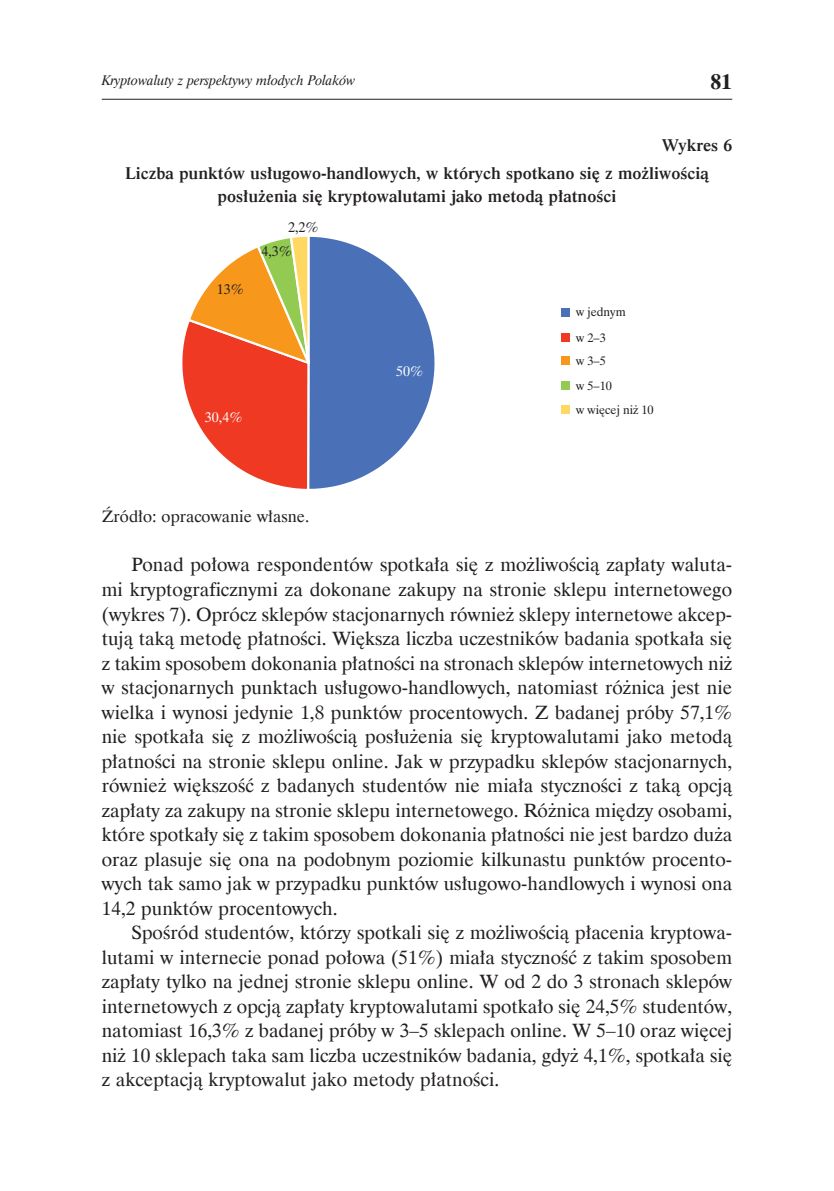
<style>
.page{position:relative;width:834px;height:1191px;background:#fff}
.page>*{position:absolute;margin:0;border:0;box-sizing:border-box;transform-origin:0 0}
.t1{font:700 21.88px "Dutch 801 EU";color:#231f20}
.t2{font:19.25px/24.5px "Dutch 801 EU";color:#231f20;text-align:justify}
.t3{font:17.5px/27.7px "Dutch 801 Se Bd EU";color:#231f20}
.t4{font:16.62px "Dutch 801 EU";color:#231f20}
.t5{font:italic 14px "Dutch 801 EU";letter-spacing:.005em;color:#231f20;scale:.95 1}
.t6{font:14px "Dutch 801 EU";color:#231f20}
.t7{font:14px "Dutch 801 EU";color:#fff}
.t8{font:12.25px/24.5px "Dutch 801 EU";color:#231f20}
</style>
<div class="page">
<hr style="left:102px;top:99px;width:630px;height:1px;background:#231f20">
<svg style="left:182px;top:236px;width:253px;height:253px"></svg>
<div style="left:561px;top:308px;width:9px;height:8px;background:#4a71b8"></div>
<div style="left:561px;top:333px;width:9px;height:9px;background:#ef3922"></div>
<div style="left:561px;top:356px;width:9px;height:9px;background:#f7981d"></div>
<div style="left:561px;top:381px;width:9px;height:8px;background:#93ca52"></div>
<div style="left:561px;top:405px;width:9px;height:9px;background:#fed863"></div>
<p class="t5" style="left:102px;top:71px;width:268px">Kryptowaluty z perspektywy młodych Polaków</p>
<p class="t1" style="left:710px;top:69px;width:23px">81</p>
<p class="t3" style="left:125px;top:131px;width:608px;text-indent:536px">Wykres 6<br>Liczba punktów usługowo-handlowych, w których spotkano się z możliwością</p>
<p class="t3" style="left:217px;top:181px;width:400px">posłużenia się kryptowalutami jako metodą płatności</p>
<p class="t6" style="left:288px;top:221px;width:32px">2,2%</p>
<p class="t6" style="left:217px;top:284px;width:29px">13%</p>
<p class="t6" style="left:261px;top:246px;width:32px">4,3%</p>
<p class="t7" style="left:205px;top:412px;width:39px">30,4%</p>
<p class="t7" style="left:396px;top:365px;width:29px">50%</p>
<p class="t8" style="left:576px;top:301px;width:51px;line-height:25px">w jednym w 2–3</p>
<p class="t8" style="left:576px;top:350px;width:79px">w 3–5<br>w 5–10<br>w więcej niż 10</p>
<p class="t4" style="left:102px;top:506px;width:209px">Źródło: opracowanie własne.</p>
<p class="t2" style="left:102px;top:552px;width:632px;text-indent:30px">Ponad połowa respondentów spotkała się z możliwością zapłaty waluta&shy;mi kryptograficznymi za dokonane zakupy na stronie sklepu internetowego (wykres 7). Oprócz sklepów stacjonarnych również sklepy internetowe akcep&shy;tują taką metodę płatności. Większa liczba uczestników badania spotkała się z takim sposobem dokonania płatności na stronach sklepów internetowych niż w stacjonarnych punktach usługowo-handlowych, natomiast różnica jest nie wielka i wynosi jedynie 1,8 punktów procentowych. Z badanej próby 57,1% nie spotkała się z możliwością posłużenia się kryptowalutami jako metodą płatności na stronie sklepu online. Jak w przypadku sklepów stacjonarnych, również większość z badanych studentów nie miała styczności z taką opcją zapłaty za zakupy na stronie sklepu internetowego. Różnica między osobami, które spotkały się z takim sposobem dokonania płatności nie jest bardzo duża oraz plasuje się ona na podobnym poziomie kilkunastu punktów procento&shy;wych tak samo jak w przypadku punktów usługowo-handlowych i wynosi ona 14,2 punktów procentowych.</p>
<p class="t2" style="left:102px;top:920px;width:632px;text-indent:30px">Spośród studentów, którzy spotkali się z możliwością płacenia kryptowa&shy;lutami w internecie ponad połowa (51%) miała styczność z takim sposobem zapłaty tylko na jednej stronie sklepu online. W od 2 do 3 stronach sklepów internetowych z opcją zapłaty kryptowalutami spotkało się 24,5% studentów, natomiast 16,3% z badanej próby w 3–5 sklepach online. W 5–10 oraz więcej niż 10 sklepach taka sam liczba uczestników badania, gdyż 4,1%, spotkała się z akceptacją kryptowalut jako metody płatności.</p>
</div>
